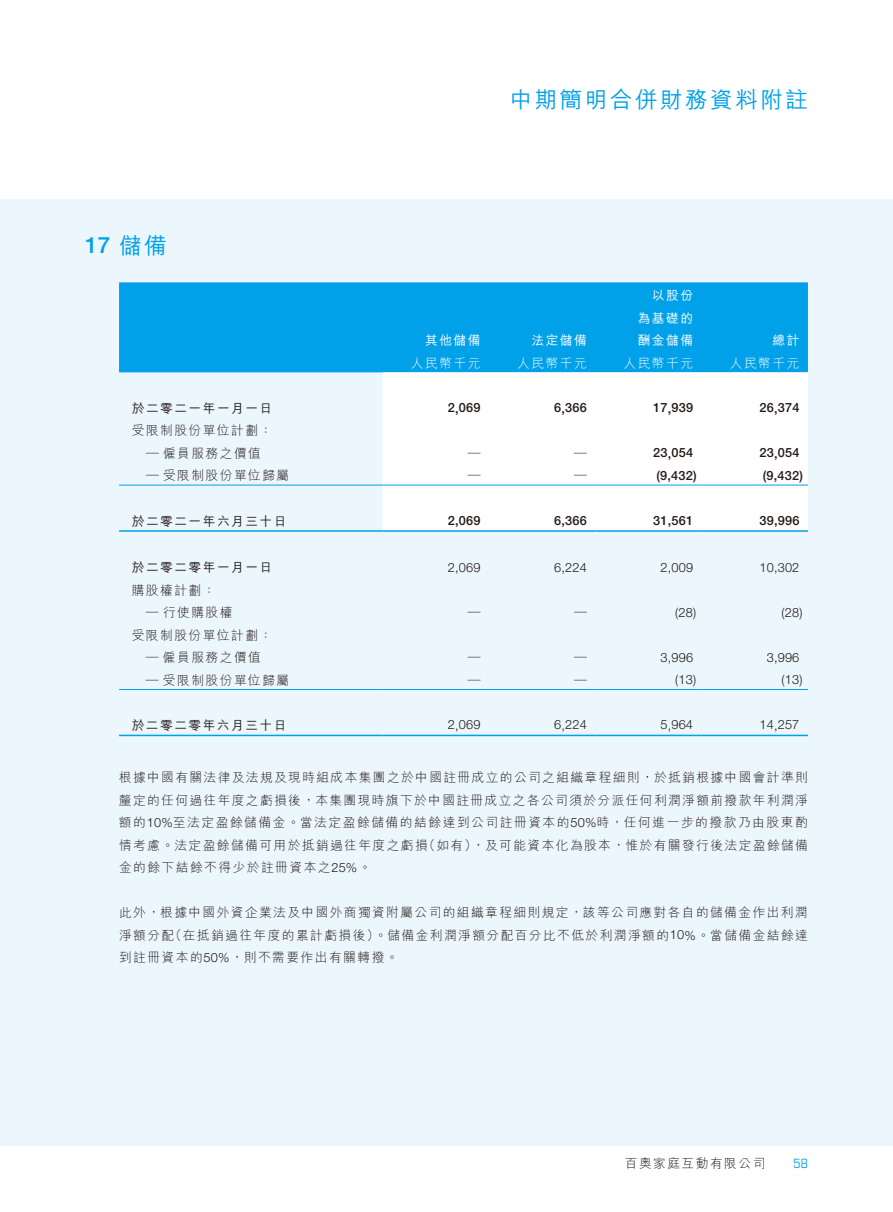
<style>
.page{position:relative;width:893px;height:1212px;background:#fff}
.page>*{position:absolute;margin:0;border:0;box-sizing:border-box;transform-origin:0 0}
.t1{font:500 22.5px "M Hei HK";letter-spacing:.115em;color:#00a1e9}
.t2{font:500 22.5px "Helvetica Neue";color:#00a1e9}
.t3{font:300 12.75px/22.5px "M Hei HK";letter-spacing:.11em;color:#231916}
.t4{font:500 12.75px "Helvetica Neue";letter-spacing:.015em;color:#231916}
.t5{font:300 12.75px "Helvetica Neue";letter-spacing:.015em;color:#231916}
.t6{font:500 12.75px "M Hei HK";letter-spacing:.115em;color:#231916}
.t7{font:500 12.75px/22.5px "M Hei HK";letter-spacing:.115em;color:#fff;text-align:right}
.t8{font:300 12.75px "M Hei HK";letter-spacing:.115em;color:#fff}
.t9{font:condensed 12.75px "Eurostile";color:#00a1e9}
.s1{font-family:"M Hei HK"}
.s2{font-family:"Helvetica Neue"}
</style>
<div class="page">
<div style="left:0;top:200px;width:893px;height:946px;background:#ebf6fd"></div>
<div style="left:119px;top:282px;width:689px;height:90px;background:#00a1e9"></div>
<div style="left:383px;top:372px;width:425px;height:158px;background:#fff"></div>
<hr style="left:119px;top:485px;width:264px;height:1px;background:#00a1e9">
<hr style="left:383px;top:485px;width:106px;height:1px;background:#00a1e9">
<hr style="left:489px;top:485px;width:106px;height:1px;background:#00a1e9">
<hr style="left:595px;top:485px;width:107px;height:1px;background:#00a1e9">
<hr style="left:702px;top:485px;width:106px;height:1px;background:#00a1e9">
<hr style="left:119px;top:689px;width:264px;height:1px;background:#00a1e9">
<hr style="left:383px;top:689px;width:106px;height:1px;background:#00a1e9">
<hr style="left:489px;top:689px;width:106px;height:1px;background:#00a1e9">
<hr style="left:595px;top:689px;width:107px;height:1px;background:#00a1e9">
<hr style="left:702px;top:689px;width:106px;height:1px;background:#00a1e9">
<hr style="left:119px;top:530px;width:264px;height:2px;background:#00a1e9">
<hr style="left:383px;top:530px;width:106px;height:2px;background:#00a1e9">
<hr style="left:489px;top:530px;width:106px;height:2px;background:#00a1e9">
<hr style="left:595px;top:530px;width:107px;height:2px;background:#00a1e9">
<hr style="left:702px;top:530px;width:106px;height:2px;background:#00a1e9">
<hr style="left:119px;top:735px;width:264px;height:1px;background:#00a1e9">
<hr style="left:383px;top:735px;width:106px;height:1px;background:#00a1e9">
<hr style="left:489px;top:735px;width:106px;height:1px;background:#00a1e9">
<hr style="left:595px;top:735px;width:107px;height:1px;background:#00a1e9">
<hr style="left:702px;top:735px;width:106px;height:1px;background:#00a1e9">
<h1 class="t1" style="left:510px;top:84px;width:300px">中期簡明合併財務資料附註</h1>
<h1 class="t2" style="left:85px;top:231px;width:83px">17 <span class="s1">儲備</span></h1>
<p class="t7" style="left:638px;top:283px;width:57px">以股份為基礎的</p>
<p class="t7" style="left:425px;top:328px;width:57px">其他儲備</p>
<p class="t7" style="left:531px;top:328px;width:57px">法定儲備</p>
<p class="t7" style="left:638px;top:328px;width:57px">酬金儲備</p>
<p class="t7" style="left:772px;top:328px;width:28px">總計</p>
<p class="t8" style="left:411px;top:354px;width:71px">人民幣千元</p>
<p class="t8" style="left:517px;top:354px;width:71px">人民幣千元</p>
<p class="t8" style="left:624px;top:354px;width:71px">人民幣千元</p>
<p class="t8" style="left:730px;top:354px;width:71px">人民幣千元</p>
<p class="t6" style="left:132px;top:399px;width:142px">於二零二一年一月一日</p>
<p class="t3" style="left:132px;top:419px;width:142px">受限制股份單位計劃：</p>
<p class="t4" style="left:448px;top:400px;width:34px">2,069</p>
<p class="t4" style="left:554px;top:400px;width:34px">6,366</p>
<p class="t4" style="left:653px;top:400px;width:41px">17,939</p>
<p class="t4" style="left:759px;top:400px;width:41px">26,374</p>
<p class="t3" style="left:132px;top:441px;width:131px">　— 僱員服務之價值</p>
<p class="t6" style="left:468px;top:444px;width:14px">—</p>
<p class="t6" style="left:574px;top:444px;width:14px">—</p>
<p class="t4" style="left:653px;top:445px;width:41px">23,054</p>
<p class="t4" style="left:759px;top:445px;width:41px">23,054</p>
<p class="t3" style="left:132px;top:464px;width:159px">　— 受限制股份單位歸屬</p>
<p class="t6" style="left:468px;top:466px;width:14px">—</p>
<p class="t6" style="left:574px;top:466px;width:14px">—</p>
<p class="t4" style="left:657px;top:467px;width:42px">)9,432(</p>
<p class="t4" style="left:763px;top:467px;width:42px">)9,432(</p>
<p class="t6" style="left:132px;top:512px;width:156px">於二零二一年六月三十日</p>
<p class="t4" style="left:448px;top:513px;width:34px">2,069</p>
<p class="t4" style="left:554px;top:513px;width:34px">6,366</p>
<p class="t4" style="left:653px;top:513px;width:41px">31,561</p>
<p class="t4" style="left:759px;top:513px;width:41px">39,996</p>
<p class="t6" style="left:132px;top:558px;width:142px">於二零二零年一月一日</p>
<p class="t3" style="left:132px;top:578px;width:85px">購股權計劃：</p>
<p class="t5" style="left:448px;top:559px;width:34px">2,069</p>
<p class="t5" style="left:554px;top:559px;width:34px">6,224</p>
<p class="t5" style="left:660px;top:559px;width:34px">2,009</p>
<p class="t5" style="left:759px;top:559px;width:41px">10,302</p>
<p class="t3" style="left:132px;top:601px;width:142px">　— 行使購股權<br>受限制股份單位計劃：</p>
<p class="t3" style="left:468px;top:601px;width:14px">—</p>
<p class="t3" style="left:574px;top:601px;width:14px">—</p>
<p class="t5" style="left:675px;top:604px;width:22px">)28(</p>
<p class="t5" style="left:782px;top:604px;width:22px">)28(</p>
<p class="t3" style="left:132px;top:646px;width:131px">　— 僱員服務之價值</p>
<p class="t3" style="left:468px;top:646px;width:14px">—</p>
<p class="t3" style="left:574px;top:646px;width:14px">—</p>
<p class="t5" style="left:660px;top:649px;width:34px">3,996</p>
<p class="t5" style="left:767px;top:649px;width:34px">3,996</p>
<p class="t3" style="left:132px;top:668px;width:159px">　— 受限制股份單位歸屬</p>
<p class="t3" style="left:468px;top:668px;width:14px">—</p>
<p class="t3" style="left:574px;top:668px;width:14px">—</p>
<p class="t5" style="left:675px;top:672px;width:22px">)13(</p>
<p class="t5" style="left:782px;top:672px;width:22px">)13(</p>
<p class="t6" style="left:132px;top:716px;width:156px">於二零二零年六月三十日</p>
<p class="t5" style="left:448px;top:717px;width:34px">2,069</p>
<p class="t5" style="left:554px;top:717px;width:34px">6,224</p>
<p class="t5" style="left:660px;top:717px;width:34px">5,964</p>
<p class="t5" style="left:759px;top:717px;width:41px">14,257</p>
<p class="t3" style="left:119px;top:766px;width:690px;text-align:right">根據中國有關法律及法規及現時組成本集團之於中國註冊成立的公司之組織章程細則，於抵銷根據中國會計準則釐定的任何過往年度之虧損後，本集團現時旗下於中國註冊成立之各公司須於分派任何利潤淨額前撥款年利潤淨額的<span class="s2">10%</span>至法定盈餘儲備金。當法定盈餘儲備的結餘達到公司註冊資本的<span class="s2">50%</span>時，任何進一步的撥款乃由股東酌，及可能資本化為股本，惟於有關發行後法定盈餘儲備</p>
<p class="t3" style="left:423px;top:833px;width:56px">（如有）</p>
<p class="t3" style="left:119px;top:833px;width:310px">情考慮。法定盈餘儲備可用於抵銷過往年度之虧損金的餘下結餘不得少於註冊資本之<span class="s2">25%</span>。</p>
<p class="t3" style="left:119px;top:901px;width:690px;text-align:right">此外，根據中國外資企業法及中國外商獨資附屬公司的組織章程細則規定，該等公司應對各自的儲備金作出利潤（在抵銷過往年度的累計虧損後）。儲備金利潤淨額分配百分比不低於利潤淨額的<span class="s2">10%</span>。當儲備金結餘達</p>
<p class="t3" style="left:119px;top:923px;width:281px">淨額分配<br>到註冊資本的<span class="s2">50%</span>，則不需要作出有關轉撥。</p>
<p class="t3" style="left:625px;top:1152px;width:142px">百奧家庭互動有限公司</p>
<p class="t9" style="left:794px;top:1155px;width:16px">58</p>
</div>
